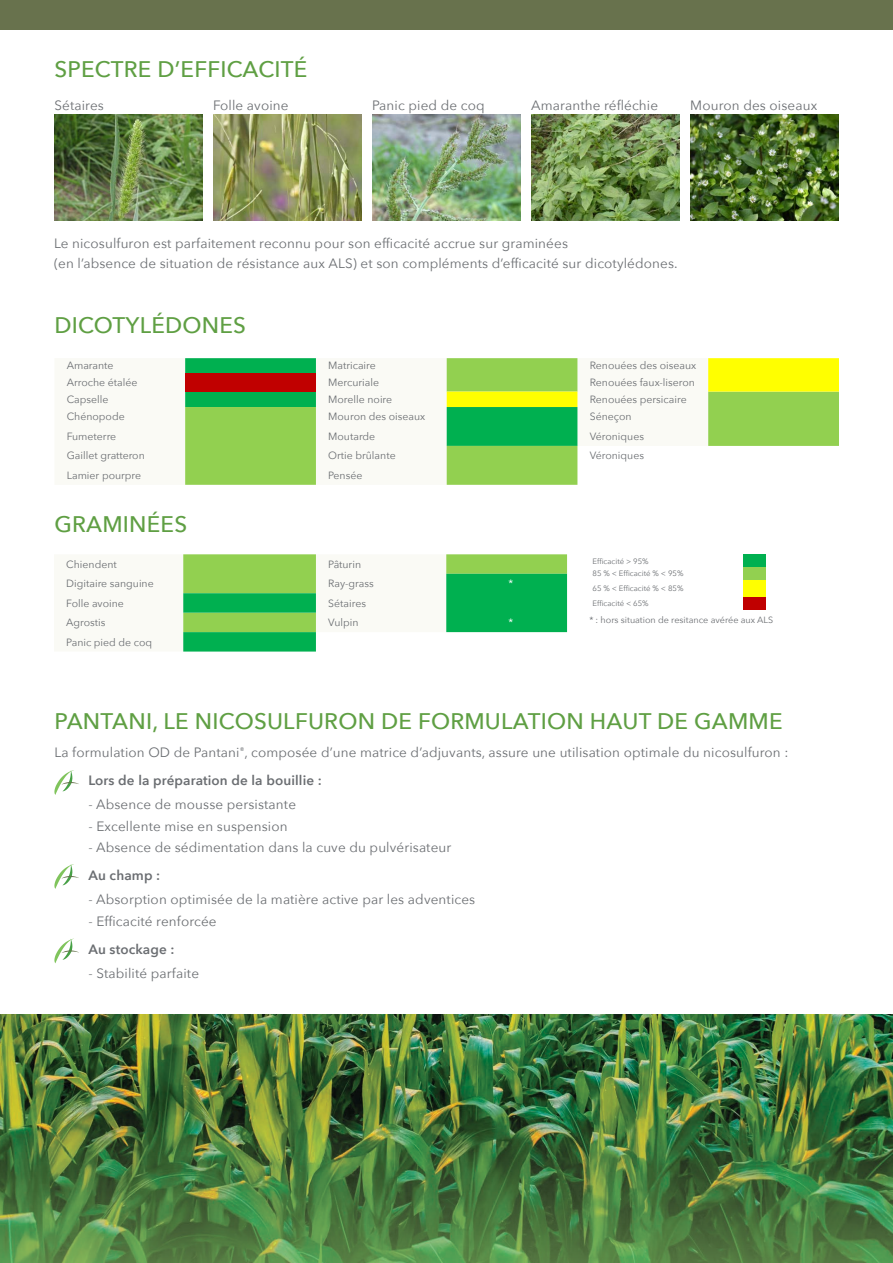
<style>
.page{position:relative;width:893px;height:1263px;background:#fff}
.page>*{position:absolute;margin:0;border:0;box-sizing:border-box;transform-origin:0 0}
.t1{font:500 22.5px "Avenir Next";letter-spacing:.01em;color:#5f9f43}
.t2{font:13.5px/28px "Avenir Next";letter-spacing:.01em;color:#6b6e72}
.t3{font:600 13.5px "Avenir Next";letter-spacing:.01em;color:#6b6e72}
.t4{font:10.8px "Avenir Next";color:#fff}
.t5{font:10.5px "Avenir Next";color:#6b6e72}
.t6{font:9px "Avenir Next";color:#6b6e72}
.t7{font:7.8px/12.9px "Avenir Next";color:#6b6e72}
.s1{font-weight:600}
</style>
<div class="page">
<svg style="left:54px;top:770px;width:25px;height:25px"></svg>
<svg style="left:54px;top:864px;width:25px;height:25px"></svg>
<svg style="left:54px;top:938px;width:25px;height:25px"></svg>
<img style="left:54px;top:114px;width:149px;height:107px">
<img style="left:213px;top:114px;width:149px;height:107px">
<img style="left:372px;top:114px;width:149px;height:107px">
<img style="left:531px;top:114px;width:149px;height:107px">
<img style="left:690px;top:114px;width:149px;height:107px">
<div style="left:0;top:0;width:893px;height:29px;background:#68724d"></div>
<div style="left:743px;top:554px;width:23px;height:13px;background:#00b050"></div>
<div style="left:743px;top:567px;width:23px;height:13px;background:#92d050"></div>
<div style="left:743px;top:580px;width:23px;height:16px;background:#ff0"></div>
<div style="left:743px;top:596px;width:23px;height:13px;background:#c00000"></div>
<svg style="left:183px;top:554px;width:384px;height:97px"></svg>
<svg style="left:185px;top:446px;width:393px;height:39px;fill:#92d050"></svg>
<svg style="left:185px;top:358px;width:654px;height:88px"></svg>
<div style="left:185px;top:373px;width:131px;height:19px;background:#c00000"></div>
<img style="left:0;top:1015px;width:893px;height:87px">
<img style="left:0;top:1102px;width:893px;height:161px">
<h1 class="t1" style="left:54px;top:50px;width:254px">SPECTRE D’EFFICACITÉ</h1>
<p class="t2" style="left:54px;top:91px;width:51px">Sétaires</p>
<p class="t2" style="left:213px;top:91px;width:77px">Folle avoine</p>
<p class="t2" style="left:372px;top:91px;width:114px">Panic pied de coq</p>
<p class="t2" style="left:531px;top:91px;width:128px">Amaranthe réfléchie</p>
<p class="t2" style="left:690px;top:91px;width:128px">Mouron des oiseaux</p>
<p class="t2" style="left:54px;top:233px;width:625px;line-height:19.5px">Le nicosulfuron est parfaitement reconnu pour son efficacité accrue sur graminées<br>(en l’absence de situation de résistance aux ALS) et son compléments d’efficacité sur dicotylédones.</p>
<h1 class="t1" style="left:54px;top:306px;width:193px">DICOTYLÉDONES</h1>
<p class="t5" style="left:67px;top:357px;width:48px">Amarante</p>
<p class="t5" style="left:328px;top:357px;width:49px">Matricaire</p>
<p class="t5" style="left:590px;top:357px;width:108px">Renouées des oiseaux</p>
<p class="t5" style="left:67px;top:374px;width:72px">Arroche étalée</p>
<p class="t5" style="left:328px;top:374px;width:52px">Mercuriale</p>
<p class="t5" style="left:590px;top:374px;width:107px">Renouées faux-liseron</p>
<p class="t5" style="left:67px;top:390px;width:43px">Capselle</p>
<p class="t5" style="left:328px;top:390px;width:65px">Morelle noire</p>
<p class="t5" style="left:590px;top:390px;width:98px">Renouées persicaire</p>
<p class="t5" style="left:67px;top:408px;width:59px">Chénopode</p>
<p class="t5" style="left:328px;top:408px;width:98px">Mouron des oiseaux</p>
<p class="t5" style="left:590px;top:408px;width:43px">Séneçon</p>
<p class="t5" style="left:67px;top:427px;width:51px">Fumeterre</p>
<p class="t5" style="left:328px;top:427px;width:49px">Moutarde</p>
<p class="t5" style="left:590px;top:427px;width:56px">Véroniques</p>
<p class="t5" style="left:67px;top:447px;width:80px">Gaillet gratteron</p>
<p class="t5" style="left:328px;top:447px;width:69px">Ortie brûlante</p>
<p class="t5" style="left:590px;top:447px;width:56px">Véroniques</p>
<p class="t5" style="left:67px;top:466px;width:76px">Lamier pourpre</p>
<p class="t5" style="left:328px;top:466px;width:36px">Pensée</p>
<h1 class="t1" style="left:54px;top:505px;width:134px">GRAMINÉES</h1>
<p class="t5" style="left:66px;top:555px;width:52px">Chiendent</p>
<p class="t5" style="left:328px;top:555px;width:34px">Pâturin</p>
<p class="t5" style="left:66px;top:575px;width:89px">Digitaire sanguine</p>
<p class="t5" style="left:328px;top:575px;width:47px">Ray-grass</p>
<p class="t4" style="left:508px;top:574px;width:6px">*</p>
<p class="t5" style="left:66px;top:594px;width:59px">Folle avoine</p>
<p class="t5" style="left:328px;top:594px;width:39px">Sétaires</p>
<p class="t5" style="left:66px;top:614px;width:41px">Agrostis</p>
<p class="t5" style="left:328px;top:614px;width:32px">Vulpin</p>
<p class="t4" style="left:508px;top:613px;width:6px">*</p>
<p class="t5" style="left:66px;top:633px;width:87px">Panic pied de coq</p>
<p class="t7" style="left:593px;top:554px;width:92px">Efficacité &gt; 95%<br>85 % &lt; Efficacité % &lt; 95%</p>
<p class="t7" style="left:593px;top:581px;width:92px;line-height:14.7px">65 % &lt; Efficacité % &lt; 85%<br>Efficacité &lt; 65%</p>
<p class="t6" style="left:589px;top:612px;width:185px">* : hors situation de resitance avérée aux ALS</p>
<h1 class="t1" style="left:54px;top:702px;width:730px">PANTANI, LE NICOSULFURON DE FORMULATION HAUT DE GAMME</h1>
<p class="t2" style="left:88px;top:738px;width:701px;text-indent:-34px">La formulation OD de Pantani<sup>®</sup>, composée d’une matrice d’adjuvants, assure une utilisation optimale du nicosulfuron :<br><span class="s1">Lors de la préparation de la bouillie :</span></p>
<p class="t2" style="left:88px;top:790px;width:209px">- Absence de mousse persistante</p>
<p class="t2" style="left:88px;top:811px;width:201px">- Excellente mise en suspension</p>
<p class="t2" style="left:88px;top:833px;width:364px">- Absence de sédimentation dans la cuve du pulvérisateur</p>
<p class="t3" style="left:88px;top:864px;width:73px">Au champ :</p>
<p class="t2" style="left:88px;top:885px;width:388px">- Absorption optimisée de la matière active par les adventices</p>
<p class="t2" style="left:88px;top:906px;width:130px">- Efficacité renforcée</p>
<p class="t3" style="left:88px;top:937px;width:88px">Au stockage :</p>
<p class="t2" style="left:88px;top:958px;width:112px">- Stabilité parfaite</p>
</div>
